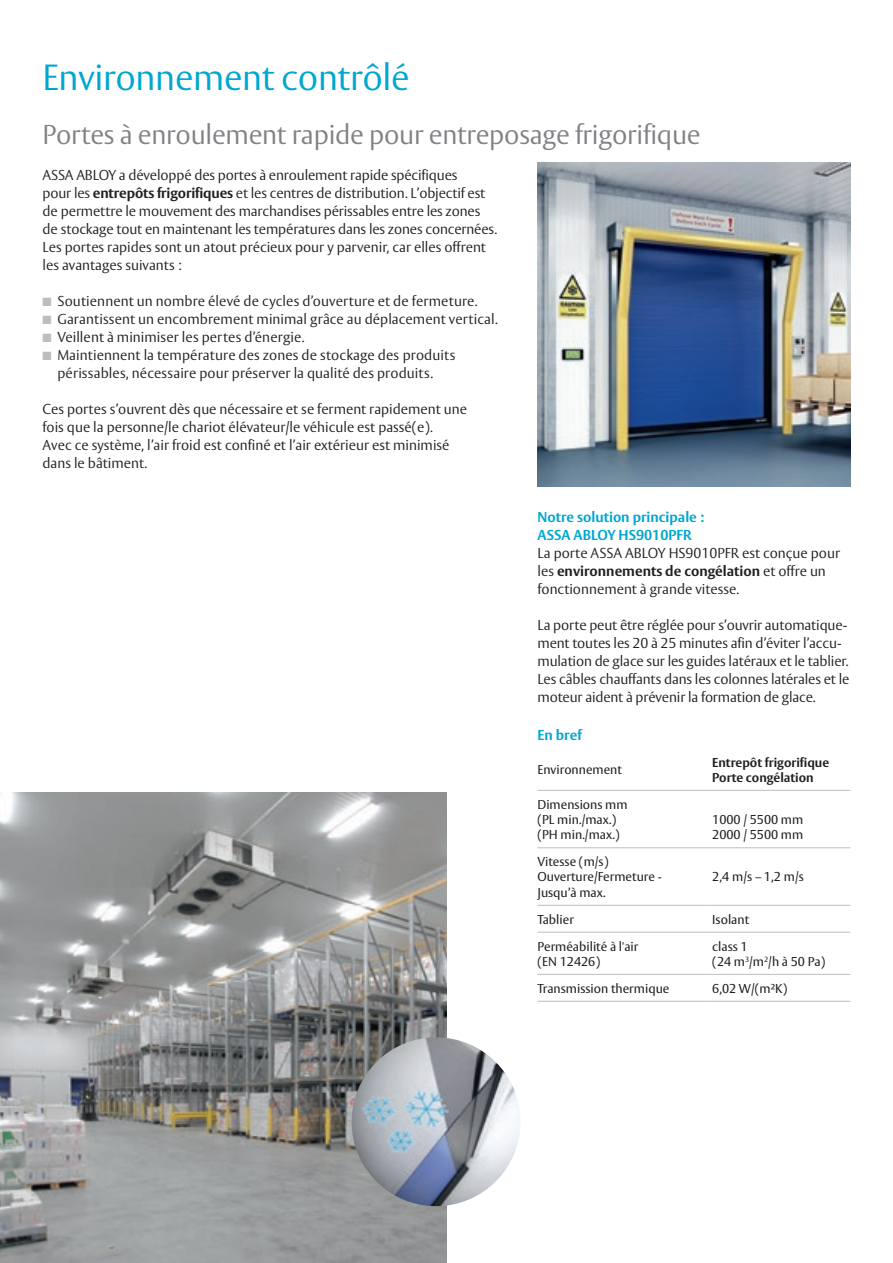
<style>
.page{position:relative;width:893px;height:1263px;background:#fff}
.page>*{position:absolute;margin:0;border:0;box-sizing:border-box;transform-origin:0 0}
.t1{font:300 36px "ASSA Vesta";letter-spacing:-.01em;color:#00a7d1}
.t2{font:300 27px "ASSA Vesta";letter-spacing:-.01em;color:#808285}
.t3{font:300 14.25px/18px "ASSA Vesta";color:#231f20}
.t4{font:700 14.25px/18px "ASSA Vesta";color:#00a7d1}
.t5{font:12.75px/15.3px "ASSA Vesta";color:#231f20}
.t6{font:700 12.75px/15.3px "ASSA Vesta";color:#231f20}
.s1{font-weight:700}
.s2{color:#bcbdc0}
</style>
<div class="page">
<img style="left:0;top:792px;width:446px;height:471px">
<img style="left:537px;top:162px;width:313px;height:325px">
<hr style="left:537px;top:790px;width:175px;height:1px;background:#bcbdc0">
<hr style="left:712px;top:790px;width:138px;height:1px;background:#bcbdc0">
<hr style="left:537px;top:847px;width:175px;height:1px;background:#bcbdc0">
<hr style="left:712px;top:847px;width:138px;height:1px;background:#bcbdc0">
<hr style="left:537px;top:905px;width:175px;height:1px;background:#bcbdc0">
<hr style="left:712px;top:905px;width:138px;height:1px;background:#bcbdc0">
<hr style="left:537px;top:932px;width:175px;height:1px;background:#bcbdc0">
<hr style="left:712px;top:932px;width:138px;height:1px;background:#bcbdc0">
<hr style="left:537px;top:974px;width:175px;height:1px;background:#bcbdc0">
<hr style="left:712px;top:974px;width:138px;height:1px;background:#bcbdc0">
<hr style="left:537px;top:1001px;width:175px;height:1px;background:#bcbdc0">
<hr style="left:712px;top:1001px;width:138px;height:1px;background:#bcbdc0">
<img style="left:352px;top:1037px;width:168px;height:169px;border-radius:84px">
<h1 class="t1" style="left:43px;top:56px;width:369px">Environnement contrôlé</h1>
<h2 class="t2" style="left:43px;top:118px;width:660px">Portes à enroulement rapide pour entreposage frigorifique</h2>
<p class="t3" style="left:43px;top:167px;width:456px">ASSA ABLOY a développé des portes à enroulement rapide spécifiques<br>pour les <span class="s1">entrepôts frigorifiques</span> et les centres de distribution. L’objectif est de permettre le mouvement des marchandises périssables entre les zones de stockage tout en maintenant les températures dans les zones concernées.<br>Les portes rapides sont un atout précieux pour y parvenir, car elles offrent les avantages suivants :</p>
<p class="t3" style="left:43px;top:293px;width:436px"><span class="s2">■</span> Soutiennent un nombre élevé de cycles d’ouverture et de fermeture.</p>
<p class="t3" style="left:43px;top:311px;width:457px"><span class="s2">■</span> Garantissent un encombrement minimal grâce au déplacement vertical.</p>
<p class="t3" style="left:43px;top:329px;width:263px"><span class="s2">■</span> Veillent à minimiser les pertes d’énergie.</p>
<p class="t3" style="left:43px;top:347px;width:414px;text-align:center"><span class="s2">■</span> Maintiennent la température des zones de stockage des produits périssables, nécessaire pour préserver la qualité des produits.</p>
<p class="t3" style="left:43px;top:401px;width:426px">Ces portes s’ouvrent dès que nécessaire et se ferment rapidement une fois que la personne/le chariot élévateur/le véhicule est passé(e).<br>Avec ce système, l’air froid est confiné et l’air extérieur est minimisé dans le bâtiment.</p>
<p class="t4" style="left:537px;top:509px;width:168px">Notre solution principale :<br>ASSA ABLOY HS9010PFR</p>
<p class="t3" style="left:537px;top:545px;width:304px">La porte ASSA ABLOY HS9010PFR est conçue pour les <span class="s1">environnements de congélation</span> et offre un fonctionnement à grande vitesse.</p>
<p class="t3" style="left:537px;top:617px;width:313px">La porte peut être réglée pour s’ouvrir automatique&shy;ment toutes les 20 à 25 minutes afin d’éviter l’accu&shy;mulation de glace sur les guides latéraux et le tablier.<br>Les câbles chauffants dans les colonnes latérales et le moteur aident à prévenir la formation de glace.</p>
<p class="t4" style="left:537px;top:726px;width:46px">En bref</p>
<p class="t5" style="left:537px;top:763px;width:86px">Environnement</p>
<p class="t6" style="left:712px;top:755px;width:119px">Entrepôt frigorifique<br>Porte congélation</p>
<p class="t5" style="left:537px;top:797px;width:92px">Dimensions mm (PL min./max.) (PH min./max.)</p>
<p class="t5" style="left:712px;top:812px;width:93px">1000 / 5500 mm<br>2000 / 5500 mm</p>
<p class="t5" style="left:537px;top:855px;width:126px">Vitesse (m/s)<br>Ouverture/Fermeture -<br>Jusqu’à max.</p>
<p class="t5" style="left:712px;top:870px;width:93px">2,4 m/s – 1,2 m/s</p>
<p class="t5" style="left:537px;top:912px;width:38px">Tablier</p>
<p class="t5" style="left:712px;top:912px;width:39px">Isolant</p>
<p class="t5" style="left:537px;top:939px;width:102px">Perméabilité à l'air (EN 12426)</p>
<p class="t5" style="left:712px;top:939px;width:115px">class 1<br>(24 m<sup>3</sup>/m<sup>2</sup>/h à 50 Pa)</p>
<p class="t5" style="left:537px;top:981px;width:133px">Transmission thermique</p>
<p class="t5" style="left:712px;top:981px;width:77px">6,02 W/(m²K)</p>
</div>
